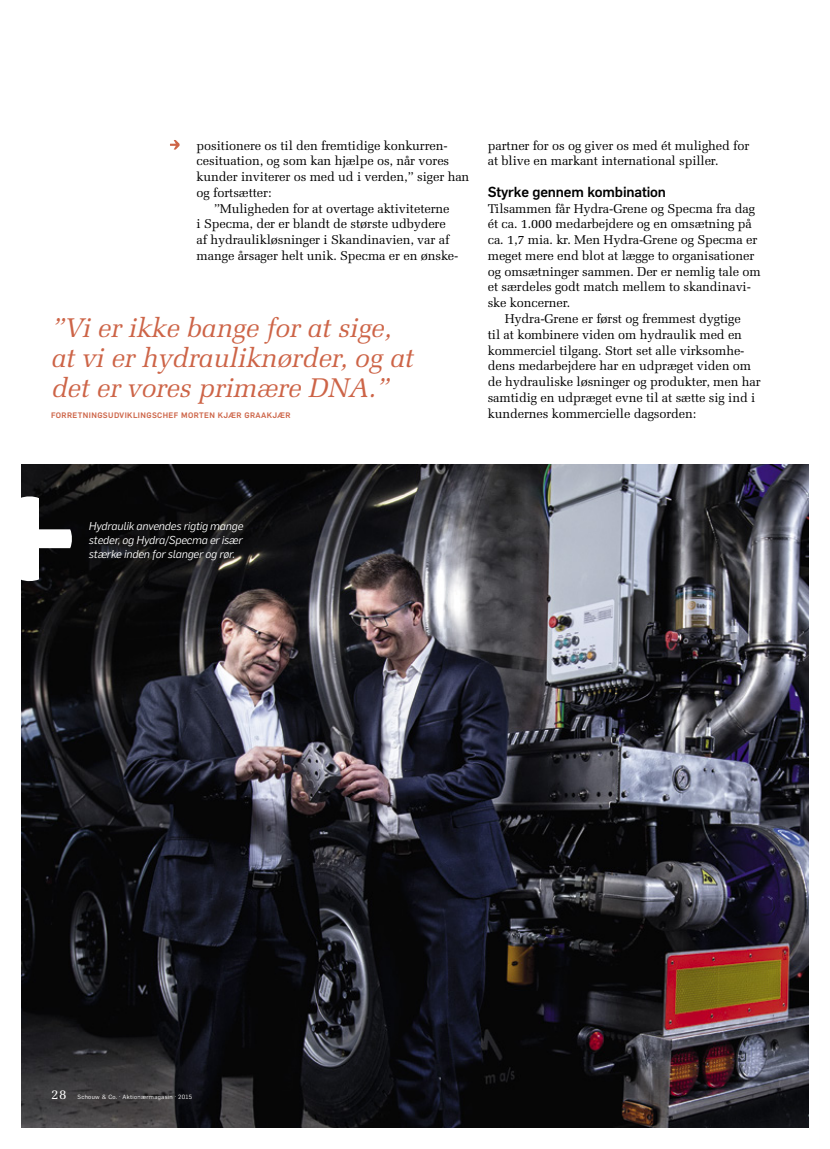
<style>
.page{position:relative;width:830px;height:1149px;background:#fff}
.page>*{position:absolute;margin:0;border:0;box-sizing:border-box;transform-origin:0 0}
.t1{font:italic 27px/30px "Melior LT Std";letter-spacing:-.01em;color:#cd6447}
.t2{font:500 14.25px "Flama";color:#000}
.t3{font:13.5px "Melior LT Std";color:#fff}
.t4{font:12.75px/15.8px "Melior LT Std";letter-spacing:-.01em;color:#000}
.t5{font:italic 11.25px/14.2px "Flama";letter-spacing:-.01em;color:#fff;text-align:justify}
.t6{font:500 7.8px "Flama";letter-spacing:.05em;color:#cd6447}
.t7{font:6px "Flama";letter-spacing:.05em;color:#fff}
</style>
<div class="page">
<img style="left:21px;top:464px;width:787px;height:663px">
<svg style="left:21px;top:495px;width:51px;height:86px"></svg>
<svg style="left:170px;top:140px;width:9px;height:10px"></svg>
<p class="t4" style="left:196px;top:137px;width:252px">positionere os til den fremtidige konkurren-</p>
<p class="t4" style="left:196px;top:153px;width:254px">cesituation, og som kan hjælpe os, når vores</p>
<p class="t4" style="left:196px;top:169px;width:274px">kunder inviterer os med ud i verden,” siger han</p>
<p class="t4" style="left:196px;top:185px;width:76px">og fortsætter:</p>
<p class="t4" style="left:213px;top:200px;width:237px">”Muligheden for at overtage aktiviteterne</p>
<p class="t4" style="left:196px;top:216px;width:250px">i Specma, der er blandt de største udbydere</p>
<p class="t4" style="left:196px;top:232px;width:254px">af hydraulikløsninger i Skandinavien, var af</p>
<p class="t4" style="left:196px;top:248px;width:263px">mange årsager helt unik. Specma er en ønske-</p>
<h1 class="t1" style="left:51px;top:312px;width:364px">”Vi er ikke bange for at sige, at vi er hydrauliknørder, og at det er vores primære DNA.”</h1>
<p class="t6" style="left:51px;top:409px;width:241px">FORRETNINGSUDVIKLINGSCHEF MORTEN KJÆR GRAAKJÆR</p>
<p class="t4" style="left:487px;top:137px;width:263px">partner for os og giver os med ét mulighed for at blive en markant international spiller.</p>
<p class="t2" style="left:487px;top:181px;width:180px">STYRKE GENNEM KOMBINATION</p>
<p class="t4" style="left:487px;top:200px;width:269px">Tilsammen får Hydra-Grene og Specma fra dag</p>
<p class="t4" style="left:487px;top:216px;width:265px">ét ca. 1.000 medarbejdere og en omsætning på</p>
<p class="t4" style="left:487px;top:232px;width:271px">ca. 1,7 mia. kr. Men Hydra-Grene og Specma er</p>
<p class="t4" style="left:487px;top:248px;width:268px">meget mere end blot at lægge to organisationer</p>
<p class="t4" style="left:487px;top:263px;width:274px">og omsætninger sammen. Der er nemlig tale om</p>
<p class="t4" style="left:487px;top:279px;width:264px">et særdeles godt match mellem to skandinavi-</p>
<p class="t4" style="left:487px;top:295px;width:84px">ske koncerner.</p>
<p class="t4" style="left:504px;top:311px;width:237px">Hydra-Grene er først og fremmest dygtige</p>
<p class="t4" style="left:487px;top:326px;width:256px">til at kombinere viden om hydraulik med en</p>
<p class="t4" style="left:487px;top:342px;width:258px">kommerciel tilgang. Stort set alle virksomhe-</p>
<p class="t4" style="left:487px;top:358px;width:265px">dens medarbejdere har en udpræget viden om</p>
<p class="t4" style="left:487px;top:374px;width:274px">de hydrauliske løsninger og produkter, men har</p>
<p class="t4" style="left:487px;top:389px;width:269px">samtidig en udpræget evne til at sætte sig ind i</p>
<p class="t4" style="left:487px;top:405px;width:210px">kundernes kommercielle dagsorden:</p>
<p class="t5" style="left:89px;top:518px;width:156px">Hydraulik anvendes rigtig mange steder, og Hydra/Specma er især stærke inden for slanger og rør.</p>
<p class="t3" style="left:51px;top:1086px;width:17px">28</p>
<p class="t7" style="left:78px;top:1092px;width:116px">Schouw &amp; Co. · Aktionærmagasin · 2015</p>
</div>
